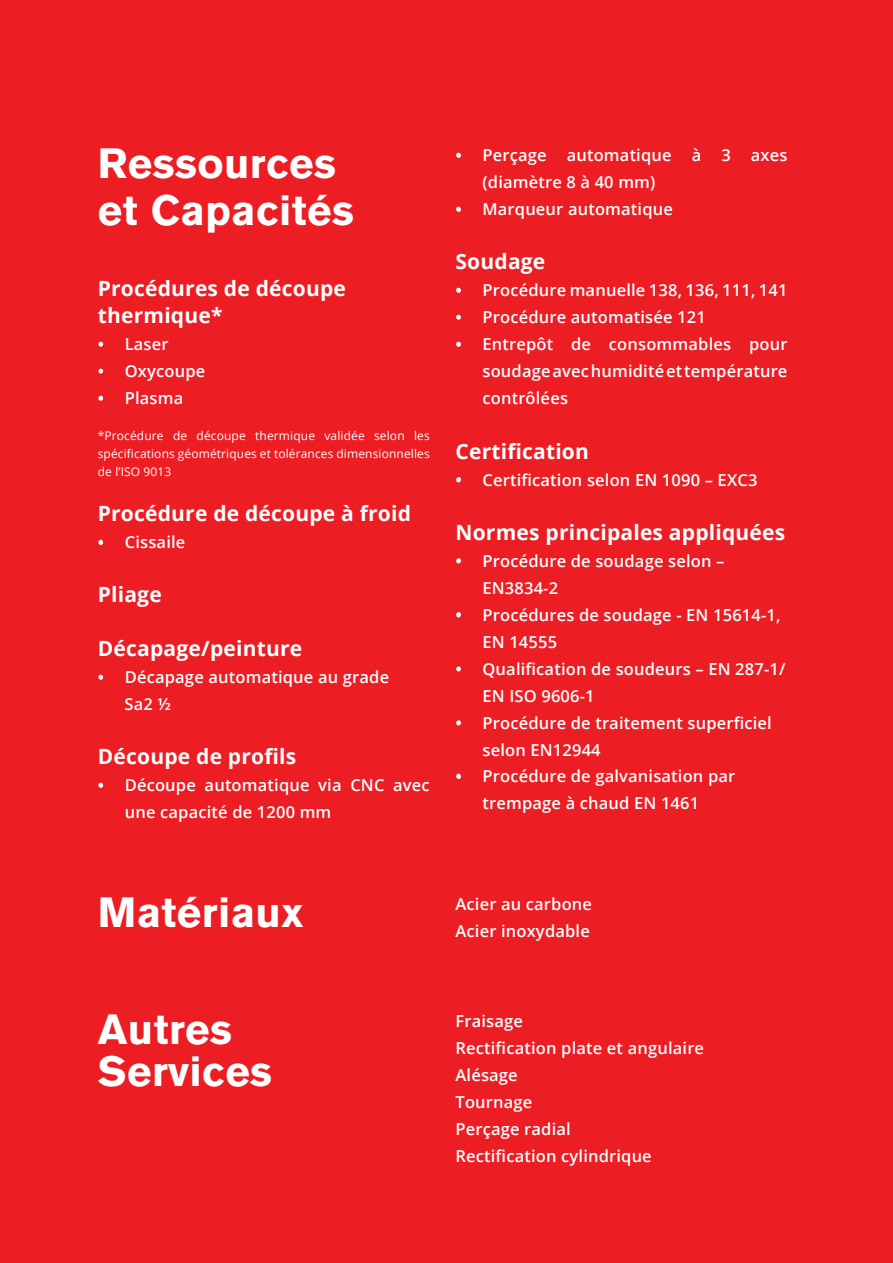
<style>
.page{position:relative;width:893px;height:1263px;background:#ed1d24}
.page>*{position:absolute;margin:0;border:0;box-sizing:border-box;transform-origin:0 0}
.t1{font:700 42px/46.5px "Akzidenz Grotesk BQ";letter-spacing:.01em;color:#fff}
.t2{font:700 21px/27px "Open Sans";letter-spacing:.01em;color:#fff}
.t3{font:600 16.5px/27px "Open Sans";letter-spacing:.01em;color:#fff}
.t4{font:12px/18px "Open Sans";letter-spacing:.01em;color:#fff;text-align:justify}
</style>
<div class="page">
<svg style="left:456px;top:207px;width:5px;height:5px"></svg>
<svg style="left:456px;top:288px;width:5px;height:5px"></svg>
<svg style="left:456px;top:315px;width:5px;height:5px"></svg>
<svg style="left:456px;top:342px;width:5px;height:5px"></svg>
<svg style="left:456px;top:477px;width:5px;height:4px"></svg>
<svg style="left:456px;top:153px;width:5px;height:5px"></svg>
<svg style="left:99px;top:342px;width:4px;height:5px"></svg>
<svg style="left:99px;top:369px;width:4px;height:4px"></svg>
<svg style="left:99px;top:396px;width:4px;height:5px"></svg>
<svg style="left:99px;top:540px;width:4px;height:5px"></svg>
<svg style="left:99px;top:675px;width:4px;height:5px"></svg>
<svg style="left:99px;top:783px;width:4px;height:5px"></svg>
<svg style="left:456px;top:558px;width:5px;height:5px"></svg>
<svg style="left:456px;top:612px;width:5px;height:5px"></svg>
<svg style="left:456px;top:666px;width:5px;height:5px"></svg>
<svg style="left:456px;top:720px;width:5px;height:5px"></svg>
<svg style="left:456px;top:774px;width:5px;height:5px"></svg>
<h1 class="t1" style="left:98px;top:141px;width:258px">Ressources et Capacités</h1>
<p class="t2" style="left:98px;top:275px;width:250px">Procédures de découpe thermique*</p>
<p class="t3" style="left:98px;top:331px;width:72px">• Laser</p>
<p class="t3" style="left:98px;top:358px;width:109px">• Oxycoupe</p>
<p class="t3" style="left:98px;top:385px;width:87px">• Plasma</p>
<p class="t4" style="left:98px;top:427px;width:333px">*Procédure de découpe thermique validée selon les spécifications géométriques et tolérances dimensionnelles de l’ISO 9013</p>
<p class="t2" style="left:98px;top:500px;width:315px">Procédure de découpe à froid</p>
<p class="t3" style="left:98px;top:529px;width:89px">• Cissaile</p>
<p class="t2" style="left:98px;top:581px;width:66px">Pliage</p>
<p class="t2" style="left:98px;top:635px;width:206px">Décapage/peinture</p>
<p class="t3" style="left:125px;top:664px;width:266px;text-indent:-27px">• Décapage automatique au grade<br>Sa2 ½</p>
<p class="t2" style="left:98px;top:743px;width:200px">Découpe de profils</p>
<p class="t3" style="left:125px;top:772px;width:306px;text-indent:-27px">• Découpe automatique via CNC avec une capacité de 1200 mm</p>
<p class="t3" style="left:482px;top:142px;width:306px;text-indent:-27px">• Perçage automatique à 3 axes (diamètre 8 à 40 mm)</p>
<p class="t3" style="left:455px;top:196px;width:219px">• Marqueur automatique</p>
<p class="t2" style="left:455px;top:248px;width:91px">Soudage</p>
<p class="t3" style="left:455px;top:277px;width:334px">• Procédure manuelle 138, 136, 111, 141</p>
<p class="t3" style="left:455px;top:304px;width:252px">• Procédure automatisée 121</p>
<p class="t3" style="left:482px;top:331px;width:306px;text-align:justify;text-indent:-27px">• Entrepôt de consommables pour soudage avec humidité et température contrôlées</p>
<p class="t2" style="left:455px;top:437px;width:135px">Certification</p>
<p class="t3" style="left:455px;top:466px;width:303px">• Certification selon EN 1090 – EXC3</p>
<p class="t2" style="left:455px;top:518px;width:331px">Normes principales appliquées</p>
<p class="t3" style="left:482px;top:547px;width:243px;text-indent:-27px">• Procédure de soudage selon –<br>EN3834-2</p>
<p class="t3" style="left:482px;top:601px;width:300px;text-indent:-27px">• Procédures de soudage - EN 15614-1,<br>EN 14555</p>
<p class="t3" style="left:482px;top:655px;width:305px;text-indent:-27px">• Qualification de soudeurs – EN 287-1/<br>EN ISO 9606-1</p>
<p class="t3" style="left:482px;top:709px;width:291px;text-indent:-27px">• Procédure de traitement superficiel selon EN12944</p>
<p class="t3" style="left:455px;top:763px;width:281px;text-align:center">• Procédure de galvanisation par trempage à chaud EN 1461</p>
<h1 class="t1" style="left:98px;top:889px;width:207px">Matériaux</h1>
<p class="t3" style="left:455px;top:890px;width:138px">Acier au carbone<br>Acier inoxydable</p>
<h1 class="t1" style="left:98px;top:1009px;width:176px;line-height:42px">Autres<br>Services</h1>
<p class="t3" style="left:455px;top:1007px;width:250px">Fraisage<br>Rectification plate et angulaire<br>Alésage<br>Tournage<br>Perçage radial<br>Rectification cylindrique</p>
</div>
